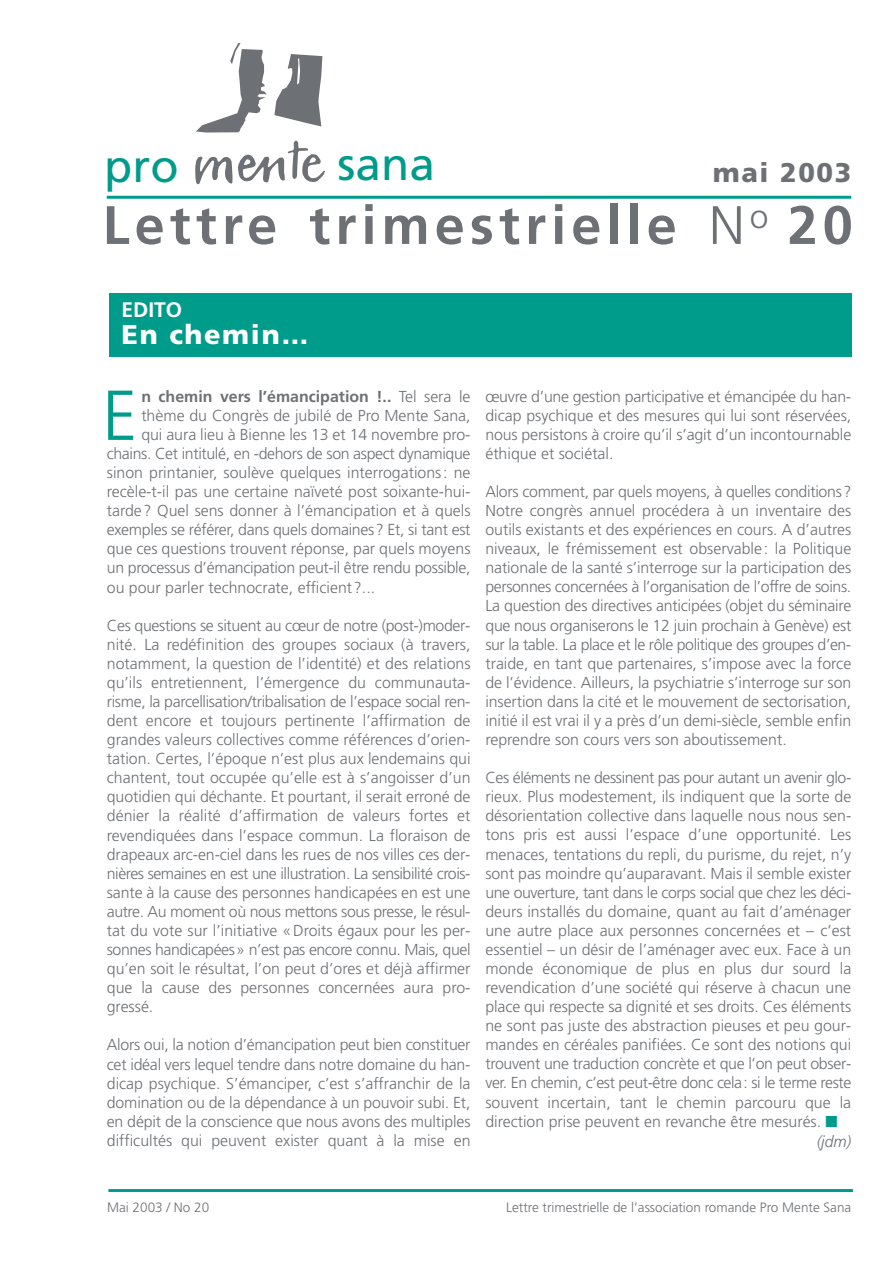
<style>
.page{position:relative;width:893px;height:1263px;background:#fff}
.page>*{position:absolute;margin:0;border:0;box-sizing:border-box;transform-origin:0 0}
.t1{font:300 70.5px "Frutiger";color:#009c8b}
.t2{font:700 54px "Frutiger";letter-spacing:.095em;color:#6d7074}
.t3{font:46.2px "Frutiger";color:#009c8b}
.t4{font:900 27px "Frutiger";letter-spacing:.06em;color:#fff}
.t5{font:900 27px "Frutiger";letter-spacing:.06em;color:#6d7074}
.t6{font:700 21px "Frutiger";color:#fff}
.t7{font:300 15.9px/19px "Frutiger";color:#6d7074;text-align:justify}
.t8{font:300 15.9px "Frutiger";letter-spacing:-.02em;color:#6d7074}
.t9{font:300 15.9px "Frutiger";letter-spacing:-.025em;color:#6d7074}
.t10{font:700 15.9px "Frutiger";color:#6d7074}
.t11{font:italic 300 15.9px "Frutiger";color:#6d7074}
.t12{font:300 13.5px "Frutiger";color:#6d7074}
.s1{font-weight:300}
.s2{color:#009c8b}
</style>
<div class="page">
<hr style="left:108px;top:1189px;width:744px;height:3px;background:#009c8b">
<svg style="left:195px;top:140px;width:130px;height:45px"></svg>
<svg style="left:196px;top:43px;width:70px;height:90px"></svg>
<svg style="left:274px;top:54px;width:48px;height:72px"></svg>
<hr style="left:107px;top:196px;width:744px;height:3px;background:#009c8b">
<div style="left:109px;top:293px;width:742px;height:64px;background:#009c8b"></div>
<h3 class="t3" style="left:104px;top:147px;width:76px">pro</h3>
<h3 class="t3" style="left:337px;top:146px;width:99px">sana</h3>
<h3 class="t5" style="left:712px;top:162px;width:140px">mai 2003</h3>
<h2 class="t2" style="left:102px;top:203px;width:751px">Lettre trimestrielle <span class="s1">N</span><sup>o</sup> 20</h2>
<h3 class="t6" style="left:122px;top:301px;width:62px">EDITO</h3>
<h3 class="t4" style="left:122px;top:324px;width:188px">En chemin…</h3>
<h1 class="t1" style="left:102px;top:387px;width:37px">E</h1>
<p class="t10" style="left:141px;top:390px;width:331px">n chemin vers l’émancipation !.. <span class="s1">Tel sera le</span></p>
<p class="t7" style="left:141px;top:407px;width:331px">thème du Congrès de jubilé de Pro Mente Sana,</p>
<p class="t7" style="left:141px;top:426px;width:331px">qui aura lieu à Bienne les 13 et 14 novembre pro-</p>
<p class="t9" style="left:107px;top:447px;width:365px">chains. Cet intitulé, en -dehors de son aspect dynamique</p>
<p class="t7" style="left:107px;top:464px;width:365px">sinon printanier, soulève quelques interrogations: ne</p>
<p class="t7" style="left:107px;top:483px;width:365px">recèle-t-il pas une certaine naïveté post soixante-hui-</p>
<p class="t7" style="left:107px;top:502px;width:365px">tarde? Quel sens donner à l’émancipation et à quels</p>
<p class="t8" style="left:107px;top:523px;width:365px">exemples se référer, dans quels domaines? Et, si tant est</p>
<p class="t7" style="left:107px;top:541px;width:365px">que ces questions trouvent réponse, par quels moyens</p>
<p class="t8" style="left:107px;top:562px;width:365px">un processus d’émancipation peut-il être rendu possible,</p>
<p class="t7" style="left:107px;top:579px;width:270px">ou pour parler technocrate, efficient?...</p>
<p class="t7" style="left:107px;top:617px;width:365px">Ces questions se situent au cœur de notre (post-)moder&shy;nité. La redéfinition des groupes sociaux (à travers, notamment, la question de l’identité) et des relations qu’ils entretiennent, l’émergence du communauta&shy;risme, la parcellisation/tribalisation de l’espace social ren&shy;dent encore et toujours pertinente l’affirmation de grandes valeurs collectives comme références d’orien&shy;tation. Certes, l’époque n’est plus aux lendemains qui chantent, tout occupée qu’elle est à s’angoisser d’un quotidien qui déchante. Et pourtant, il serait erroné de dénier la réalité d’affirmation de valeurs fortes et revendiquées dans l’espace commun. La floraison de drapeaux arc-en-ciel dans les rues de nos villes ces der&shy;nières semaines en est une illustration. La sensibilité crois&shy;sante à la cause des personnes handicapées en est une autre. Au moment où nous mettons sous presse, le résul&shy;tat du vote sur l’initiative «Droits égaux pour les per&shy;sonnes handicapées» n’est pas encore connu. Mais, quel qu’en soit le résultat, l’on peut d’ores et déjà affirmer que la cause des personnes concernées aura pro&shy;gressé.</p>
<p class="t7" style="left:107px;top:1037px;width:365px">Alors oui, la notion d’émancipation peut bien constituer cet idéal vers lequel tendre dans notre domaine du han&shy;dicap psychique. S’émanciper, c’est s’affranchir de la domination ou de la dépendance à un pouvoir subi. Et, en dépit de la conscience que nous avons des multiples difficultés qui peuvent exister quant à la mise en</p>
<p class="t7" style="left:485px;top:388px;width:367px">œuvre d’une gestion participative et émancipée du han&shy;dicap psychique et des mesures qui lui sont réservées, nous persistons à croire qu’il s’agit d’un incontournable éthique et sociétal.</p>
<p class="t7" style="left:485px;top:483px;width:367px">Alors comment, par quels moyens, à quelles conditions?<br>Notre congrès annuel procédera à un inventaire des outils existants et des expériences en cours. A d’autres niveaux, le frémissement est observable: la Politique nationale de la santé s’interroge sur la participation des personnes concernées à l’organisation de l’offre de soins.<br>La question des directives anticipées (objet du séminaire que nous organiserons le 12 juin prochain à Genève) est sur la table. La place et le rôle politique des groupes d’en&shy;traide, en tant que partenaires, s’impose avec la force de l’évidence. Ailleurs, la psychiatrie s’interroge sur son insertion dans la cité et le mouvement de sectorisation, initié il est vrai il y a près d’un demi-siècle, semble enfin reprendre son cours vers son aboutissement.</p>
<p class="t7" style="left:485px;top:769px;width:367px">Ces éléments ne dessinent pas pour autant un avenir glo&shy;rieux. Plus modestement, ils indiquent que la sorte de désorientation collective dans laquelle nous nous sen&shy;tons pris est aussi l’espace d’une opportunité. Les menaces, tentations du repli, du purisme, du rejet, n’y sont pas moindre qu’auparavant. Mais il semble exister une ouverture, tant dans le corps social que chez les déci&shy;deurs installés du domaine, quant au fait d’aménager une autre place aux personnes concernées et – c’est essentiel – un désir de l’aménager avec eux. Face à un monde économique de plus en plus dur sourd la revendication d’une société qui réserve à chacun une place qui respecte sa dignité et ses droits. Ces éléments ne sont pas juste des abstraction pieuses et peu gour&shy;mandes en céréales panifiées. Ce sont des notions qui trouvent une traduction concrète et que l’on peut obser&shy;ver. En chemin, c’est peut-être donc cela: si le terme reste souvent incertain, tant le chemin parcouru que la direction prise peuvent en revanche être mesurés. <span class="s2">■</span></p>
<p class="t11" style="left:816px;top:1135px;width:36px">(jdm)</p>
<p class="t12" style="left:107px;top:1202px;width:104px">Mai 2003 / No 20</p>
<p class="t12" style="left:506px;top:1202px;width:346px">Lettre trimestrielle de l’association romande Pro Mente Sana</p>
</div>
